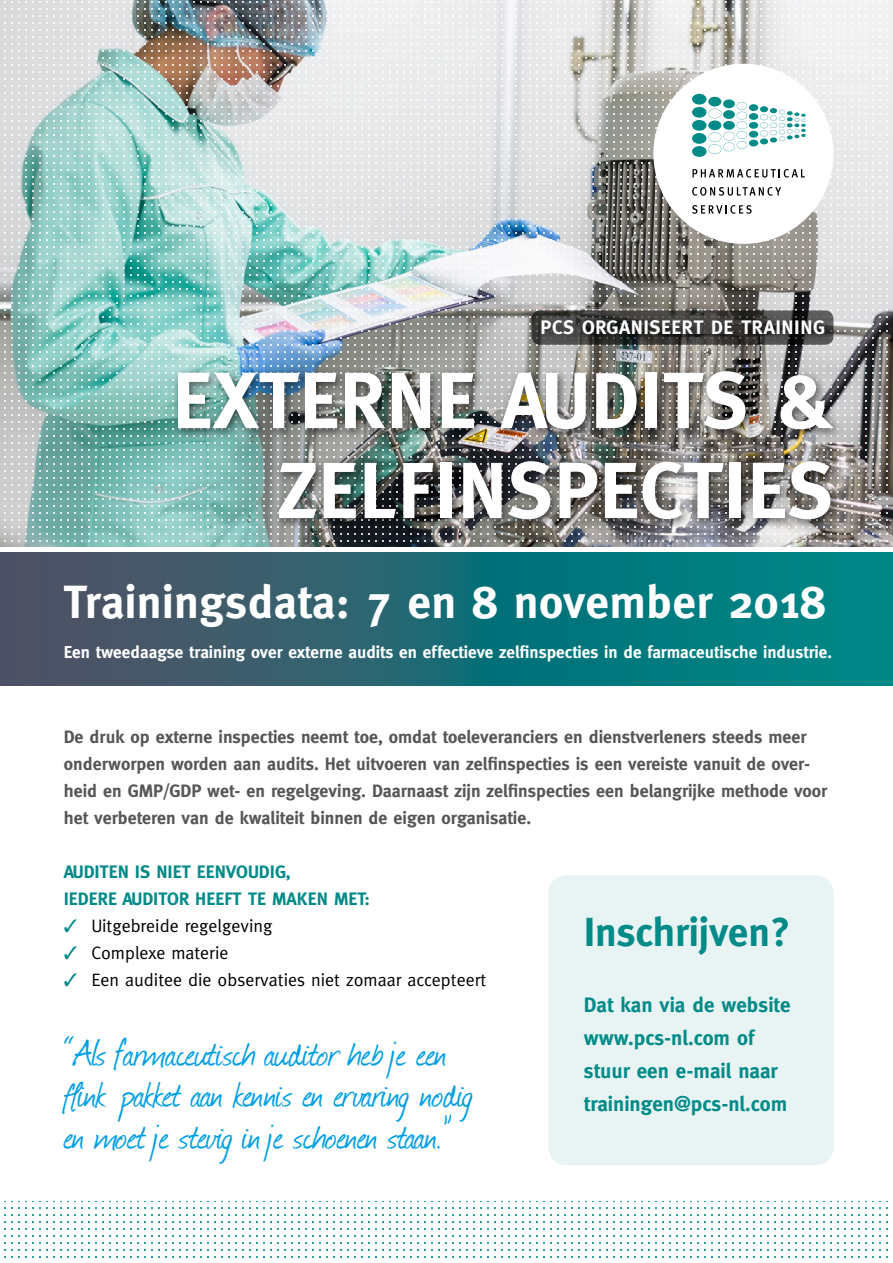
<style>
.page{position:relative;width:893px;height:1263px;background:#fff}
.page>*{position:absolute;margin:0;border:0;box-sizing:border-box;transform-origin:0 0}
.t1{font:700 79.5px/90px "Meta";letter-spacing:.01em;color:#fff;text-align:right}
.t2{font:700 46.5px "Meta";letter-spacing:.01em;color:#fff}
.t3{font:43.95px/41.5px "Journal";letter-spacing:-.02em;color:#009ee3}
.t4{font:700 40.5px "Meta";color:#008a88}
.t5{font:700 21px/33px "Meta";color:#008a88}
.t6{font:700 19.5px "Meta";letter-spacing:.225em;color:#fff}
.t7{font:700 18px/27px "Meta";color:#565655}
.t8{font:18px "Meta";color:#000}
.t9{font:700 18px/27px "Meta";letter-spacing:.085em;color:#008a88}
.t10{font:700 17.25px "Meta";color:#fff}
.s1{color:#008a88}
</style>
<div class="page">
<svg style="left:0;top:553px;width:893px;height:132px;background:#1e6b75"></svg>
<img style="left:0;top:0;width:893px;height:547px">
<div style="left:172px;top:365px;width:672px;height:166px;background:#000;opacity:.6"></div>
<div style="left:653px;top:64px;width:180px;height:180px;background:#fff;border-radius:50%"></div>
<div style="left:692px;top:94px;width:14px;height:11px;background:#008a88;border-radius:50%"></div>
<div style="left:692px;top:107px;width:14px;height:11px;background:#008a88;border-radius:50%"></div>
<div style="left:692px;top:120px;width:14px;height:11px;background:#008a88;border-radius:50%"></div>
<div style="left:692px;top:133px;width:14px;height:11px;background:#008a88;border-radius:50%"></div>
<div style="left:692px;top:146px;width:14px;height:11px;background:#008a88;border-radius:50%"></div>
<div style="left:708px;top:97px;width:13px;height:9px;background:#008a88;border-radius:50%"></div>
<svg style="left:723px;top:99px;width:12px;height:9px"></svg>
<svg style="left:708px;top:102px;width:39px;height:52px"></svg>
<div style="left:749px;top:104px;width:9px;height:7px;background:#008a88;border-radius:50%"></div>
<div style="left:749px;top:113px;width:9px;height:7px;background:#008a88;border-radius:50%"></div>
<div style="left:749px;top:122px;width:9px;height:7px;background:#008a88;border-radius:50%"></div>
<div style="left:749px;top:131px;width:9px;height:7px;background:#008a88;border-radius:50%"></div>
<div style="left:749px;top:140px;width:9px;height:6px;background:#008a88;border-radius:50%"></div>
<div style="left:760px;top:138px;width:8px;height:6px;background:#008a88;border-radius:50%"></div>
<div style="left:770px;top:137px;width:7px;height:6px;background:#008a88;border-radius:50%"></div>
<svg style="left:760px;top:108px;width:46px;height:33px"></svg>
<svg style="left:692px;top:169px;width:113px;height:9px"></svg>
<svg style="left:692px;top:187px;width:89px;height:9px"></svg>
<svg style="left:692px;top:205px;width:60px;height:9px"></svg>
<svg style="left:531px;top:310px;width:302px;height:35px;background:#474643"></svg>
<div style="left:536px;top:315px;width:300px;height:32px;background:#000;opacity:.6"></div>
<svg style="left:4px;top:1201px;width:884px;height:57px"></svg>
<div style="left:549px;top:875px;width:284px;height:290px;background:#e8f3f3;border-radius:18px"></div>
<p class="t6" style="left:541px;top:316px;width:12px">PCS</p>
<p class="t6" style="left:582px;top:316px;width:244px">organiseert de training</p>
<h1 class="t1" style="left:173px;top:355px;width:662px">Externe Audits &amp;<br>Zelfinspecties</h1>
<h2 class="t2" style="left:64px;top:575px;width:763px">Trainingsdata: 7 en 8 november 2018</h2>
<p class="t10" style="left:64px;top:642px;width:770px">Een tweedaagse training over externe audits en effectieve zelfinspecties in de farmaceutische industrie.</p>
<p class="t7" style="left:64px;top:723px;width:748px">De druk op externe inspecties neemt toe, omdat toeleveranciers en dienstverleners steeds meer onderworpen worden aan audits. Het uitvoeren van zelfinspecties is een vereiste vanuit de over&shy;heid en GMP/GDP</p>
<p class="t7" style="left:64px;top:777px;width:765px;text-indent:144px">wet- en regelgeving. Daarnaast zijn zelfinspecties een belangrijke methode voor het verbeteren van de kwaliteit binnen de eigen organisatie.</p>
<p class="t9" style="left:64px;top:858px;width:308px">Auditen is niet eenvoudig,<br>iedere auditor heeft te maken met:</p>
<p class="t8" style="left:64px;top:916px;width:210px"><span class="s1">✓</span> Uitgebreide regelgeving</p>
<p class="t8" style="left:64px;top:943px;width:166px"><span class="s1">✓</span> Complexe materie</p>
<p class="t8" style="left:64px;top:970px;width:424px"><span class="s1">✓</span> Een auditee die observaties niet zomaar accepteert</p>
<h3 class="t4" style="left:584px;top:909px;width:208px">Inschrijven?</h3>
<h3 class="t3" style="left:64px;top:1031px;width:410px">“Als farmaceutisch auditor heb je een flink pakket aan kennis en ervaring nodig en moet je stevig in je schoenen staan.”</h3>
<p class="t5" style="left:584px;top:988px;width:208px">Dat kan via de website www.pcs-nl.com of stuur een e-mail naar trainingen@pcs-nl.com</p>
</div>
